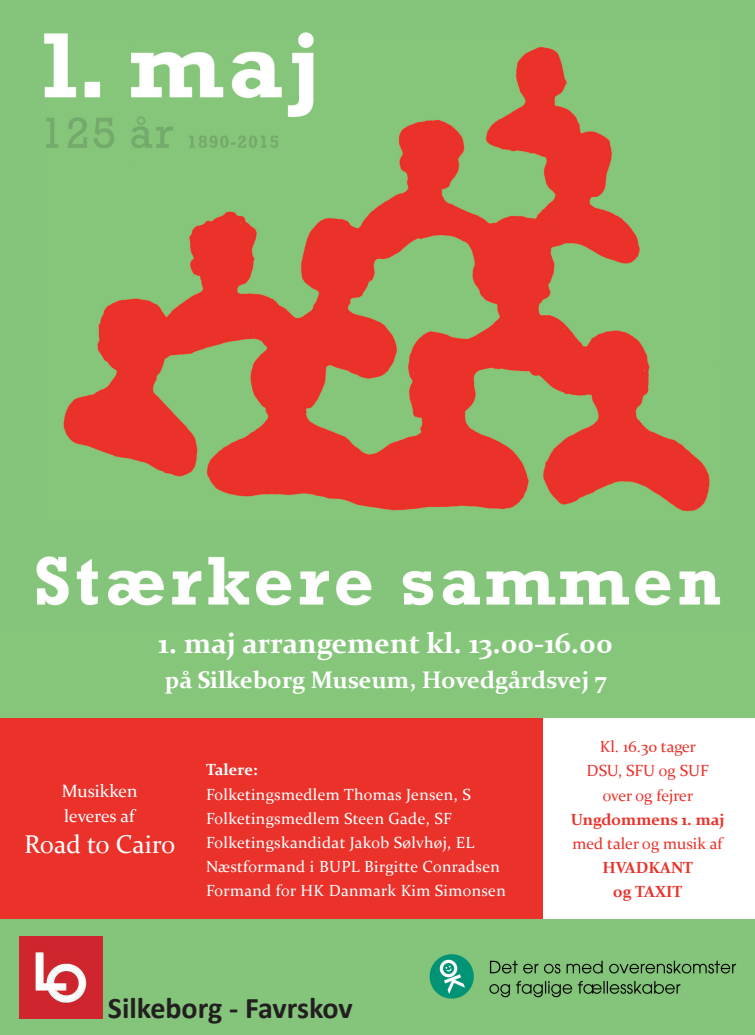
<style>
.page{position:relative;width:755px;height:1035px;background:#fff}
.page>*{position:absolute;margin:0;border:0;box-sizing:border-box;transform-origin:0 0}
.t1{font:700 30px "Calibri";color:#231f20}
.t2{font:700 29px "Constantia";color:#fff}
.t3{font:25.7px "Constantia";color:#fff}
.t4{font:700 24px "Constantia";color:#fff}
.t5{font:17.8px/24.6px "Constantia";color:#fff}
.t6{font:16.1px/24.2px "Constantia";letter-spacing:.02em;color:#fff}
.t7{font:16.1px/24.2px "Constantia";color:#ea322b;text-align:center}
.t8{font:700 16.1px/24.2px "Constantia";color:#ea322b;text-align:center}
.t9{font:700 16.1px "Constantia";color:#fff}
</style>
<div class="page">
<div style="left:0;top:613px;width:754px;height:349px;background:#ea322b"></div>
<div style="left:542px;top:712px;width:212px;height:216px;background:#fff"></div>
<div style="left:0;top:920px;width:754px;height:115px;background:#84c57b"></div>
<img style="left:0;top:0;width:754px;height:631px">
<div style="left:0;top:631px;width:754px;height:86px;background:#86c67b"></div>
<img style="left:429px;top:954px;width:307px;height:45px">
<img style="left:20px;top:936px;width:82px;height:82px">
<h2 class="t2" style="left:158px;top:623px;width:455px">1. maj arrangement kl. 13.00-16.00</h2>
<h3 class="t4" style="left:164px;top:663px;width:443px">på Silkeborg Museum, Hovedgårdsvej 7</h3>
<p class="t5" style="left:62px;top:778px;width:77px">Musikken leveres af</p>
<h3 class="t3" style="left:24px;top:826px;width:153px">Road to Cairo</h3>
<p class="t9" style="left:206px;top:759px;width:53px">Talere:</p>
<p class="t6" style="left:206px;top:781px;width:301px">Folketingsmedlem Thomas Jensen, S Folketingsmedlem Steen Gade, SF Folketingskandidat Jakob Sølvhøj, EL Næstformand i BUPL Birgitte Conradsen Formand for HK Danmark Kim Simonsen</p>
<h1 class="t1" style="left:108px;top:987px;width:246px">Silkeborg - Favrskov</h1>
<p class="t7" style="left:586px;top:734px;width:124px">Kl. 16.30 tager<br>DSU, SFU og SUF over og fejrer</p>
<p class="t8" style="left:570px;top:806px;width:155px">Ungdommens 1. maj</p>
<p class="t7" style="left:572px;top:830px;width:151px">med taler og musik af</p>
<p class="t8" style="left:602px;top:854px;width:92px">HVADKANT og TAXIT</p>
</div>
